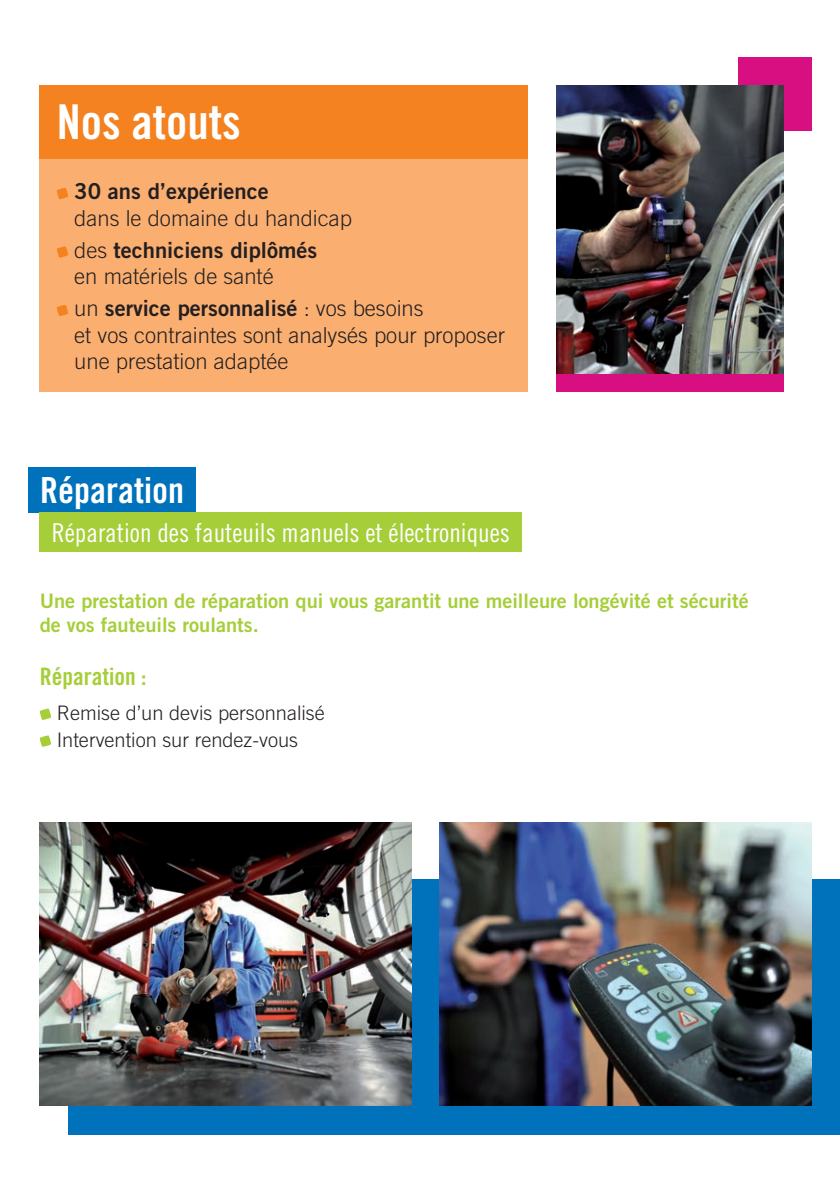
<style>
.page{position:relative;width:840px;height:1191px;background:#fff}
.page>*{position:absolute;margin:0;border:0;box-sizing:border-box;transform-origin:0 0}
.t1{font:48px "Trade Gothic Bold Cond Twenty";color:#fff}
.t2{font:36px "Trade Gothic Bold Cond Twenty";color:#fff}
.t3{font:26px "Trade Gothic Cond Eighteen";color:#fff}
.t4{font:24px "Trade Gothic Bold Cond Twenty";color:#a6ce39}
.t5{font:300 22px/26.4px "Trade Gothic";color:#231f20}
.t6{font:20px/24px "Trade Gothic Bold Two";color:#a6ce39}
.t7{font:300 20px "Trade Gothic";color:#231f20}
.s1{font-family:"Trade Gothic Bold Two";font-weight:400}
</style>
<div class="page">
<div style="left:737px;top:57px;width:74px;height:73px;background:#d80f81"></div>
<div style="left:28px;top:467px;width:168px;height:45px;background:#0072bc"></div>
<div style="left:40px;top:512px;width:482px;height:40px;background:#a6ce39"></div>
<svg style="left:40px;top:708px;width:11px;height:12px"></svg>
<svg style="left:40px;top:735px;width:11px;height:12px"></svg>
<div style="left:40px;top:85px;width:487px;height:85px;background:#f58220"></div>
<div style="left:40px;top:159px;width:487px;height:232px;background:#faaf71"></div>
<div style="left:57px;top:188px;width:11px;height:11px;background:#f58220;border-radius:3px"></div>
<div style="left:57px;top:246px;width:11px;height:12px;background:#f58220;border-radius:3px"></div>
<div style="left:57px;top:305px;width:11px;height:11px;background:#f58220;border-radius:3px"></div>
<div style="left:68px;top:879px;width:771px;height:255px;background:#0072bc"></div>
<img style="left:40px;top:822px;width:371px;height:284px">
<img style="left:439px;top:822px;width:372px;height:284px">
<img style="left:556px;top:85px;width:226px;height:289px">
<div style="left:556px;top:374px;width:226px;height:17px;background:#d80f81"></div>
<p class="t1" style="left:57px;top:92px;width:185px">Nos atouts</p>
<p class="t5" style="left:74px;top:178px;width:279px"><span class="s1">30 ans d’expérience<br></span>dans le domaine du handicap</p>
<p class="t5" style="left:74px;top:236px;width:244px">des <span class="s1">techniciens diplômés </span>en matériels de santé</p>
<p class="t5" style="left:74px;top:295px;width:432px">un <span class="s1">service personnalisé</span> : vos besoins<br>et vos contraintes sont analysés pour proposer une prestation adaptée</p>
<p class="t2" style="left:40px;top:468px;width:145px">Réparation</p>
<p class="t3" style="left:52px;top:517px;width:459px">Réparation des fauteuils manuels et électroniques</p>
<p class="t6" style="left:40px;top:588px;width:710px">Une prestation de réparation qui vous garantit une meilleure longévité et sécurité de vos fauteuils roulants.</p>
<p class="t4" style="left:40px;top:661px;width:108px">Réparation :</p>
<p class="t7" style="left:57px;top:701px;width:269px">Remise d’un devis personnalisé</p>
<p class="t7" style="left:57px;top:728px;width:243px">Intervention sur rendez-vous</p>
</div>
